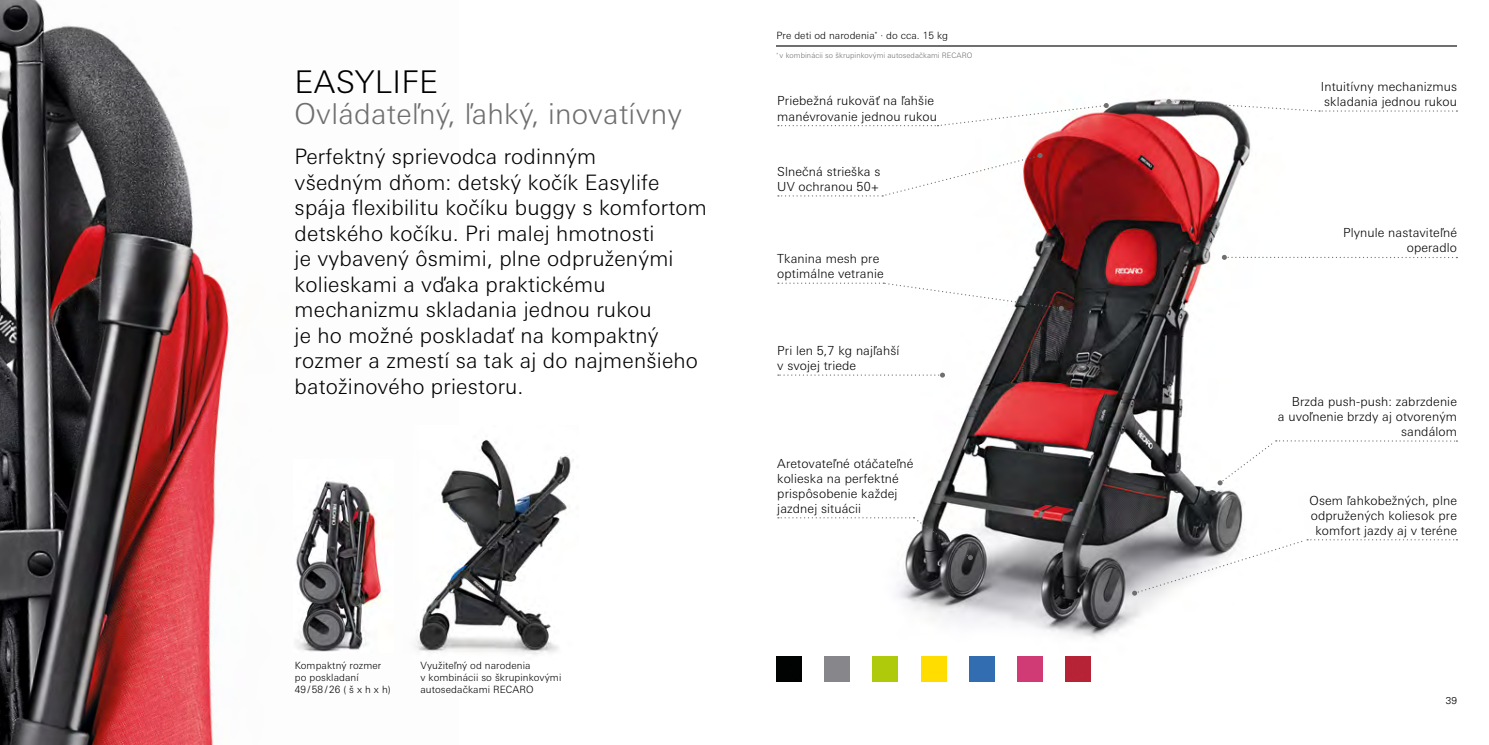
<style>
.page{position:relative;width:1489px;height:745px;background:#fff}
.page>*{position:absolute;margin:0;border:0;box-sizing:border-box;transform-origin:0 0}
.t1{font:300 31.25px "Univers Next W1 G";letter-spacing:.01em;color:#000}
.t2{font:300 28.75px "Univers Next W1 G";letter-spacing:.01em;color:#706f6f}
.t3{font:300 21.25px/25.5px "Univers Next W1 G";letter-spacing:.01em;color:#000}
.t4{font:300 12.5px/15px "Univers Next W1 G";letter-spacing:.01em;color:#000}
.t5{font:300 10px/12px "Univers Next W1 G";letter-spacing:.01em;color:#000}
.t6{font:300 10px "Univers LT";color:#000}
.t7{font:300 7.5px "Univers Next W1 G";letter-spacing:.01em;color:#706f6f}
</style>
<div class="page">
<img style="left:842px;top:99px;width:409px;height:583px">
<img style="left:0;top:0;width:229px;height:744px">
<hr style="left:776px;top:46px;width:680px;height:1px;background:#706f6f">
<img style="left:414px;top:440px;width:160px;height:215px">
<img style="left:824px;top:656px;width:25px;height:25px">
<img style="left:1065px;top:656px;width:25px;height:25px">
<img style="left:969px;top:656px;width:25px;height:25px">
<img style="left:872px;top:656px;width:25px;height:25px">
<img style="left:921px;top:656px;width:25px;height:25px">
<img style="left:1017px;top:656px;width:25px;height:25px">
<img style="left:295px;top:480px;width:87px;height:172px">
<img style="left:776px;top:656px;width:25px;height:25px">
<svg style="left:777px;top:372px;width:168px;height:5px"></svg>
<svg style="left:1132px;top:538px;width:325px;height:57px"></svg>
<svg style="left:777px;top:282px;width:286px;height:28px"></svg>
<svg style="left:777px;top:103px;width:331px;height:23px"></svg>
<svg style="left:777px;top:153px;width:265px;height:43px"></svg>
<svg style="left:1221px;top:255px;width:236px;height:5px"></svg>
<svg style="left:1217px;top:440px;width:240px;height:45px"></svg>
<svg style="left:1166px;top:99px;width:291px;height:13px"></svg>
<svg style="left:777px;top:516px;width:195px;height:43px"></svg>
<h1 class="t1" style="left:294px;top:63px;width:145px">EASYLIFE</h1>
<h2 class="t2" style="left:294px;top:97px;width:389px">Ovládateľný, ľahký, inovatívny</h2>
<p class="t3" style="left:294px;top:144px;width:414px">Perfektný sprievodca rodinným<br>všedným dňom: detský kočík Easylife spája flexibilitu kočíku buggy s komfortom detského kočíku. Pri malej hmotnosti<br>je vybavený ôsmimi, plne odpruženými kolieskami a vďaka praktickému mechanizmu skladania jednou rukou<br>je ho možné poskladať na kompaktný rozmer a zmestí sa tak aj do najmenšieho batožinového priestoru.</p>
<p class="t5" style="left:295px;top:659px;width:97px">Kompaktný rozmer po poskladaní<br>49/58/26 ( š x h x h)</p>
<p class="t5" style="left:420px;top:659px;width:142px">Využiteľný od narodenia<br>v kombinácii so škrupinkovými autosedačkami RECARO</p>
<p class="t5" style="left:776px;top:30px;width:173px">Pre deti od narodenia<sup>*</sup> · do cca. 15 kg</p>
<p class="t7" style="left:776px;top:51px;width:197px"><sup>*</sup> v kombinácii so škrupinkovými autosedačkami RECARO</p>
<p class="t4" style="left:1320px;top:79px;width:138px">Intuitívny mechanizmus</p>
<p class="t4" style="left:777px;top:93px;width:158px">Priebežná rukoväť na ľahšie</p>
<p class="t4" style="left:1323px;top:94px;width:134px">skladania jednou rukou</p>
<p class="t4" style="left:777px;top:108px;width:161px">manévrovanie jednou rukou</p>
<p class="t4" style="left:777px;top:164px;width:105px">Slnečná strieška s<br>UV ochranou 50+</p>
<p class="t4" style="left:777px;top:251px;width:108px">Tkanina mesh pre optimálne vetranie</p>
<p class="t4" style="left:777px;top:343px;width:124px">Pri len 5,7 kg najľahší v svojej triede</p>
<p class="t4" style="left:777px;top:455px;width:138px">Aretovateľné otáčateľné kolieska na perfektné prispôsobenie každej jazdnej situácii</p>
<p class="t4" style="left:1342px;top:225px;width:115px;text-align:right">Plynule nastaviteľné operadlo</p>
<p class="t4" style="left:1277px;top:393px;width:181px;text-align:right">Brzda push-push: zabrzdenie<br>a uvoľnenie brzdy aj otvoreným sandálom</p>
<p class="t4" style="left:1309px;top:492px;width:149px;text-align:center">Osem ľahkobežných, plne odpružených koliesok pre komfort jazdy aj v teréne</p>
<p class="t6" style="left:1445px;top:694px;width:13px">39</p>
</div>
